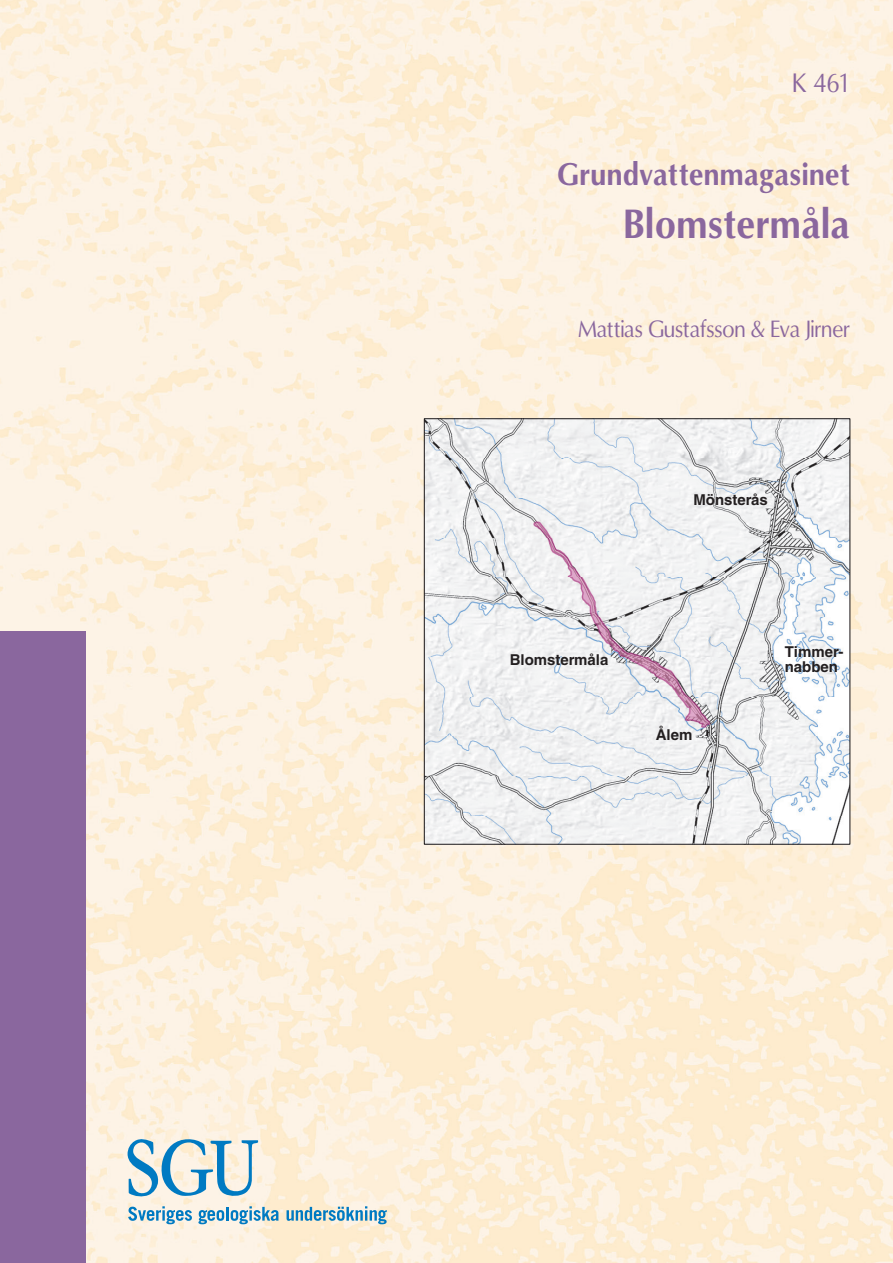
<style>
.page{position:relative;width:893px;height:1263px;background:#fff}
.page>*{position:absolute;margin:0;border:0;box-sizing:border-box;transform-origin:0 0}
.t1{font:700 39px "Omni";color:#8a679e;scale:.9 1}
.t2{font:700 30px "Omni";color:#8a679e;scale:.9 1}
.t3{font:25.5px "Omni";color:#8a679e;scale:.9 1}
.författare{font:22.5px "Omni";letter-spacing:-.005em;color:#8a679e;scale:.9 1}
.t4{font:700 15px/15px "Helvetica LT Std";color:#231f20}
</style>
<div class="page">
<img style="left:0;top:0;width:893px;height:1263px">
<div style="left:0;top:631px;width:85px;height:632px;background:#8a679e"></div>
<svg style="left:128px;top:1206px;width:64px;height:18px"></svg>
<svg style="left:198px;top:1206px;width:81px;height:18px"></svg>
<svg style="left:128px;top:1139px;width:130px;height:58px;background:#b2ced8"></svg>
<svg style="left:287px;top:1206px;width:100px;height:18px;background:#a3c5ce"></svg>
<img style="left:426px;top:420px;width:422px;height:423px">
<p class="t3" style="left:793px;top:67px;width:65px">K 461</p>
<p class="t2" style="left:557px;top:155px;width:327px">Grundvattenmagasinet</p>
<p class="t1" style="left:624px;top:199px;width:253px">Blomstermåla</p>
<p class="författare" style="left:578px;top:314px;width:304px">Mattias Gustafsson &amp; Eva Jirner</p>
<p class="t4" style="left:693px;top:492px;width:76px">Mönsterås</p>
<p class="t4" style="left:510px;top:652px;width:100px">Blomstermåla</p>
<p class="t4" style="left:785px;top:644px;width:60px">Timmer&shy;nabben</p>
<p class="t4" style="left:656px;top:726px;width:38px">Ålem</p>
</div>
